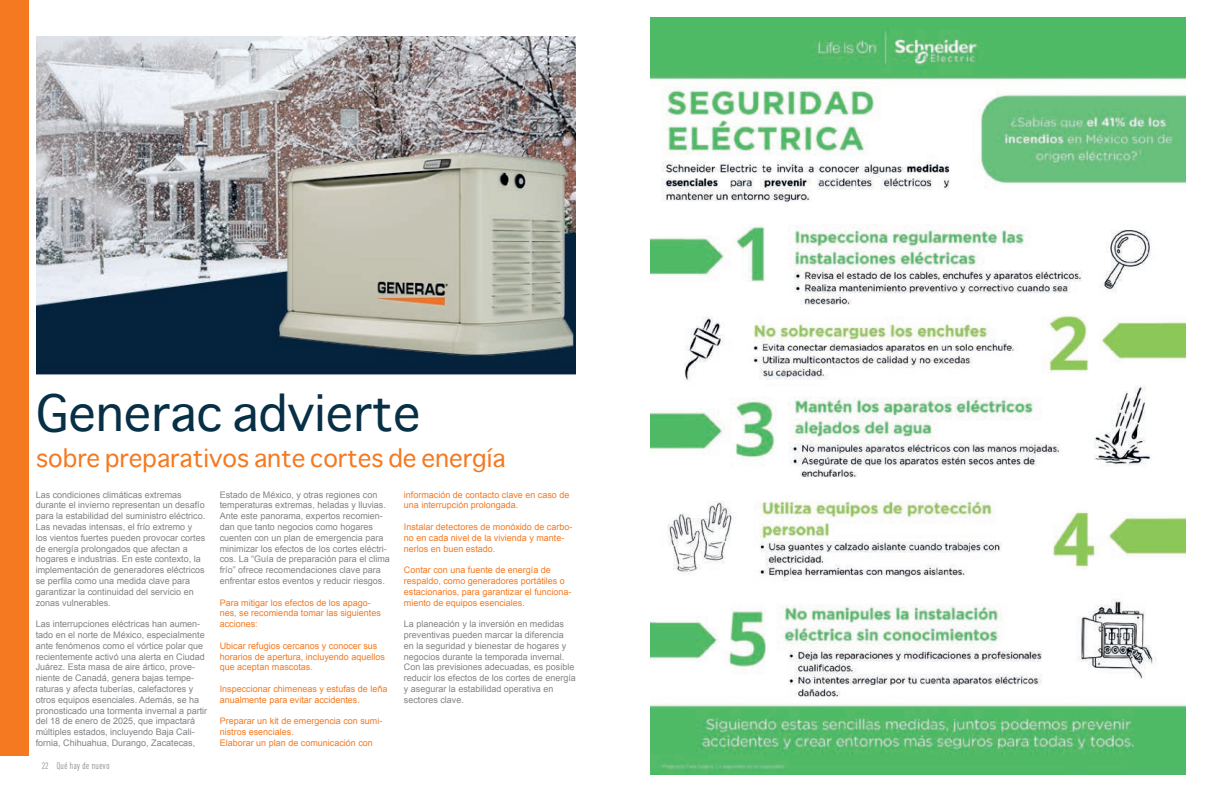
<style>
.page{position:relative;width:1224px;height:792px;background:#fff}
.page>*{position:absolute;margin:0;border:0;box-sizing:border-box;transform-origin:0 0}
.t1{font:48px "Sathu";color:#072f46}
.t2{font:24px "Sathu";color:#f47921}
.t3{font:10px "Acumin Variable Concept";letter-spacing:.055em;color:#808285}
.t4{font:9px/10.8px "Arial";color:#808285}
.t5{font:9px/10.8px "Arial";color:#f47921}
</style>
<div class="page">
<img style="left:650px;top:17px;width:536px;height:758px">
<div style="left:0;top:0;width:29px;height:756px;background:#f47921"></div>
<img style="left:36px;top:36px;width:540px;height:339px">
<h1 class="t1" style="left:36px;top:374px;width:386px">Generac advierte</h1>
<h2 class="t2" style="left:36px;top:438px;width:471px">sobre preparativos ante cortes de energía</h2>
<p class="t4" style="left:36px;top:489px;width:171px">Las condiciones climáticas extremas durante el invierno representan un desafío para la estabilidad del suministro eléctrico.<br>Las nevadas intensas, el frío extremo y los vientos fuertes pueden provocar cortes de energía prolongados que afectan a hogares e industrias. En este contexto, la implementación de generadores eléctricos se perfila como una medida clave para garantizar la continuidad del servicio en zonas vulnerables.</p>
<p class="t4" style="left:36px;top:619px;width:173px">Las interrupciones eléctricas han aumen&shy;tado en el norte de México, especialmente ante fenómenos como el vórtice polar que recientemente activó una alerta en Ciudad Juárez. Esta masa de aire ártico, prove&shy;niente de Canadá, genera bajas tempe&shy;raturas y afecta tuberías, calefactores y otros equipos esenciales. Además, se ha pronosticado una tormenta invernal a partir del 18 de enero de 2025, que impactará múltiples estados, incluyendo Baja Cali&shy;fornia, Chihuahua, Durango, Zacatecas,</p>
<p class="t3" style="left:42px;top:759px;width:69px">22 Qué hay de nuevo</p>
<p class="t4" style="left:220px;top:489px;width:172px">Estado de México, y otras regiones con temperaturas extremas, heladas y lluvias.<br>Ante este panorama, expertos recomien&shy;dan que tanto negocios como hogares cuenten con un plan de emergencia para minimizar los efectos de los cortes eléctri&shy;cos. La “Guía de preparación para el clima frío” ofrece recomendaciones clave para enfrentar estos eventos y reducir riesgos.</p>
<p class="t5" style="left:220px;top:597px;width:163px">Para mitigar los efectos de los apago&shy;nes, se recomienda tomar las siguientes acciones:</p>
<p class="t5" style="left:220px;top:640px;width:167px">Ubicar refugios cercanos y conocer sus horarios de apertura, incluyendo aquellos que aceptan mascotas.</p>
<p class="t5" style="left:220px;top:684px;width:169px">Inspeccionar chimeneas y estufas de leña anualmente para evitar accidentes.</p>
<p class="t5" style="left:220px;top:716px;width:164px">Preparar un kit de emergencia con sumi&shy;nistros esenciales.<br>Elaborar un plan de comunicación con</p>
<p class="t5" style="left:404px;top:489px;width:167px">información de contacto clave en caso de una interrupción prolongada.</p>
<p class="t5" style="left:404px;top:522px;width:170px">Instalar detectores de monóxido de carbo&shy;no en cada nivel de la vivienda y mante&shy;nerlos en buen estado.</p>
<p class="t5" style="left:404px;top:565px;width:169px">Contar con una fuente de energía de respaldo, como generadores portátiles o estacionarios, para garantizar el funciona&shy;miento de equipos esenciales.</p>
<p class="t4" style="left:404px;top:619px;width:174px">La planeación y la inversión en medidas preventivas pueden marcar la diferencia en la seguridad y bienestar de hogares y negocios durante la temporada invernal.<br>Con las previsiones adecuadas, es posible reducir los efectos de los cortes de energía y asegurar la estabilidad operativa en sectores clave.</p>
</div>
